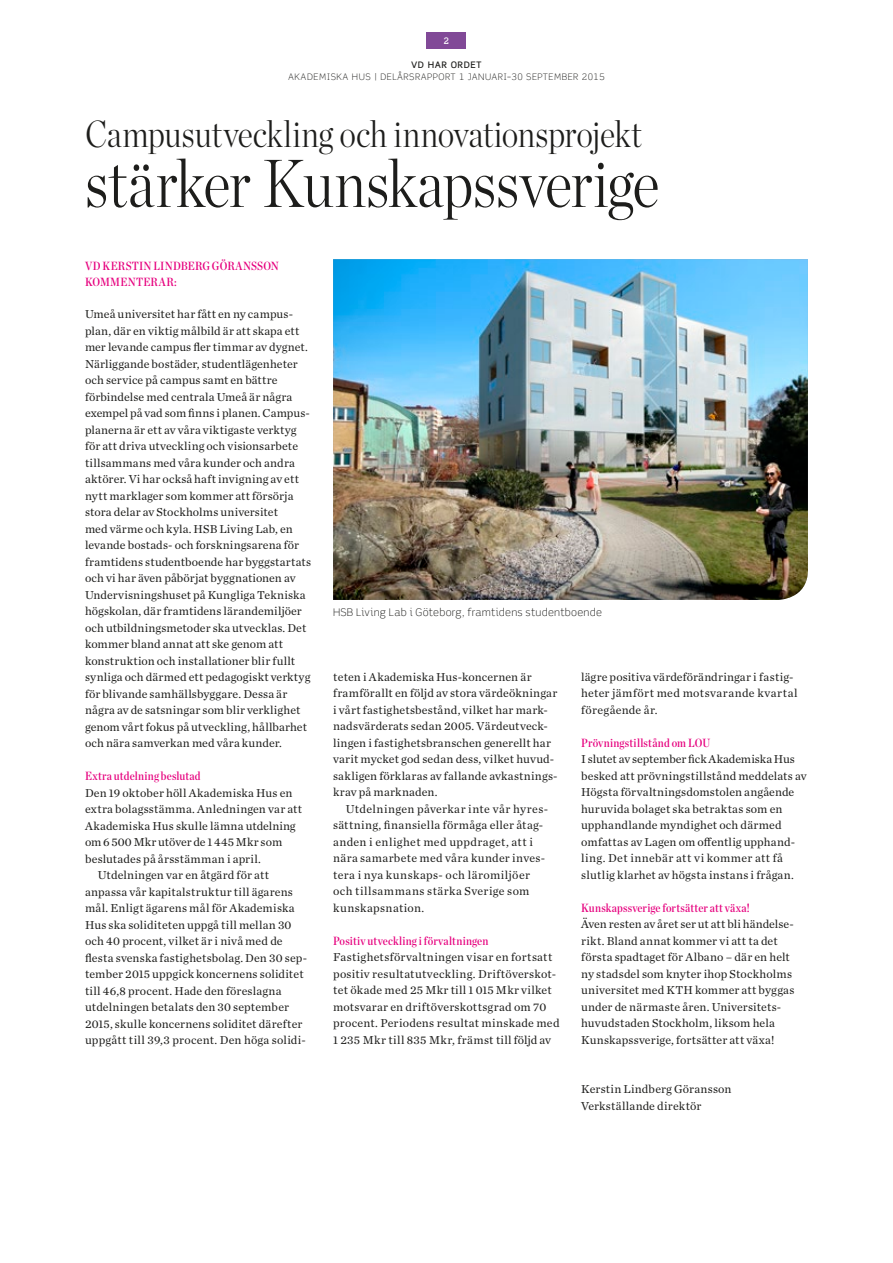
<style>
.page{position:relative;width:893px;height:1263px;background:#fff}
.page>*{position:absolute;margin:0;border:0;box-sizing:border-box;transform-origin:0 0}
.t1{font:300 67.5px "Chronicle Disp Cond";letter-spacing:-.01em;color:#1d1d1b}
.t2{font:300 37.5px "Chronicle Disp Cond";letter-spacing:-.01em;color:#1d1d1b}
.t3{font:12px/16.5px "Chronicle Text G1";letter-spacing:.015em;color:#1d1d1b}
.t4{font:12px/16.5px "Chronicle Deck Cond Semi";letter-spacing:.02em;color:#e6007e}
.t5{font:10.5px "Scene AH Light";letter-spacing:.02em;color:#1d1d1b}
.t6{font:9px "Scene AH Light";letter-spacing:.05em;color:#1d1d1b}
.t7{font:9px "Scene AH Medium";letter-spacing:.05em;color:#1d1d1b}
.t8{font:9px "Scene AH Medium";color:#fff}
</style>
<div class="page">
<img style="left:333px;top:259px;width:475px;height:341px">
<div style="left:427px;top:32px;width:39px;height:17px;background:#814997"></div>
<p class="t8" style="left:444px;top:35px;width:7px">2</p>
<p class="t7" style="left:411px;top:59px;width:72px">VD HAR ORDET</p>
<p class="t6" style="left:288px;top:71px;width:318px">AKADEMISKA HUS | DELÅRSRAPPORT 1 JANUARI–30 SEPTEMBER 2015</p>
<h2 class="t2" style="left:85px;top:105px;width:559px">Campusutveckling och innovationsprojekt</h2>
<h1 class="t1" style="left:85px;top:132px;width:576px">stärker Kunskapssverige</h1>
<p class="t4" style="left:85px;top:256px;width:195px">VD KERSTIN LINDBERG GÖRANSSON<br>KOMMENTERAR:</p>
<p class="t3" style="left:85px;top:305px;width:228px">Umeå universitet har fått en ny campus&shy;plan, där en viktig målbild är att skapa ett mer levande campus fler timmar av dygnet.<br>Närliggande bostäder, studentlägenheter och service på campus samt en bättre förbindelse med centrala Umeå är några exempel på vad som finns i planen. Campus&shy;planerna är ett av våra viktigaste verktyg för att driva utveckling och visionsarbete tillsammans med våra kunder och andra aktörer. Vi har också haft invigning av ett nytt marklager som kommer att försörja stora delar av Stockholms universitet<br>med värme och kyla. HSB Living Lab, en levande bostads- och forskningsarena för framtidens studentboende har byggstartats och vi har även påbörjat byggnationen av Undervisningshuset på Kungliga Tekniska högskolan, där framtidens lärandemiljöer och utbildningsmetoder ska utvecklas. Det kommer bland annat att ske genom att konstruktion och installationer blir fullt synliga och därmed ett pedagogiskt verktyg för blivande samhällsbyggare. Dessa är några av de satsningar som blir verklighet genom vårt fokus på utveckling, hållbarhet och nära samverkan med våra kunder.</p>
<p class="t4" style="left:85px;top:767px;width:117px">Extra utdelning beslutad</p>
<p class="t3" style="left:85px;top:784px;width:209px">Den 19 oktober höll Akademiska Hus en</p>
<p class="t3" style="left:85px;top:800px;width:219px">extra bolagsstämma. Anledningen var att</p>
<p class="t3" style="left:85px;top:817px;width:212px">Akademiska Hus skulle lämna utdelning</p>
<p class="t3" style="left:85px;top:833px;width:199px">om 6 500 Mkr utöver de 1 445 Mkr som</p>
<p class="t3" style="left:85px;top:850px;width:177px">beslutades på årsstämman i april.</p>
<p class="t3" style="left:98px;top:866px;width:173px">Utdelningen var en åtgärd för att</p>
<p class="t3" style="left:85px;top:883px;width:209px">anpassa vår kapitalstruktur till ägarens</p>
<p class="t3" style="left:85px;top:899px;width:211px">mål. Enligt ägarens mål för Akademiska</p>
<p class="t3" style="left:85px;top:916px;width:208px">Hus ska soliditeten uppgå till mellan 30</p>
<p class="t3" style="left:85px;top:932px;width:199px">och 40 procent, vilket är i nivå med de</p>
<p class="t3" style="left:85px;top:949px;width:224px">flesta svenska fastighetsbolag. Den 30 sep-</p>
<p class="t3" style="left:85px;top:965px;width:220px">tember 2015 uppgick koncernens soliditet</p>
<p class="t3" style="left:85px;top:982px;width:198px">till 46,8 procent. Hade den föreslagna</p>
<p class="t3" style="left:85px;top:998px;width:205px">utdelningen betalats den 30 september</p>
<p class="t3" style="left:85px;top:1015px;width:219px">2015, skulle koncernens soliditet därefter</p>
<p class="t3" style="left:85px;top:1031px;width:222px">uppgått till 39,3 procent. Den höga solidi-</p>
<p class="t5" style="left:333px;top:606px;width:270px">HSB Living Lab i Göteborg, framtidens studentboende</p>
<p class="t3" style="left:333px;top:668px;width:226px">teten i Akademiska Hus-koncernen är framförallt en följd av stora värdeökningar i vårt fastighetsbestånd, vilket har mark&shy;nadsvärderats sedan 2005. Värdeutveck&shy;lingen i fastighetsbranschen generellt har varit mycket god sedan dess, vilket huvud&shy;sakligen förklaras av fallande avkastnings&shy;krav på marknaden.</p>
<p class="t3" style="left:333px;top:800px;width:215px;text-indent:13px">Utdelningen påverkar inte vår hyres&shy;sättning, finansiella förmåga eller åtag&shy;anden i enlighet med uppdraget, att i nära samarbete med våra kunder inves&shy;tera i nya kunskaps- och läromiljöer och tillsammans stärka Sverige som kunskapsnation.</p>
<p class="t4" style="left:333px;top:931px;width:157px">Positiv utveckling i förvaltningen</p>
<p class="t3" style="left:333px;top:948px;width:228px">Fastighetsförvaltningen visar en fortsatt positiv resultatutveckling. Driftöverskot&shy;tet ökade med 25 Mkr till 1 015 Mkr vilket motsvarar en driftöverskottsgrad om 70 procent. Periodens resultat minskade med 1 235 Mkr till 835 Mkr, främst till följd av</p>
<p class="t3" style="left:581px;top:668px;width:218px">lägre positiva värdeförändringar i fastig&shy;heter jämfört med motsvarande kvartal föregående år.</p>
<p class="t4" style="left:581px;top:733px;width:131px">Prövningstillstånd om LOU</p>
<p class="t3" style="left:581px;top:750px;width:227px">I slutet av september fick Akademiska Hus besked att prövningstillstånd meddelats av Högsta förvaltningsdomstolen angående huruvida bolaget ska betraktas som en upphandlande myndighet och därmed omfattas av Lagen om offentlig upphand&shy;ling. Det innebär att vi kommer att få slutlig klarhet av högsta instans i frågan.</p>
<p class="t4" style="left:581px;top:898px;width:170px">Kunskapssverige fortsätter att växa!</p>
<p class="t3" style="left:581px;top:915px;width:215px">Även resten av året ser ut att bli händelse&shy;rikt. Bland annat kommer vi att ta det första spadtaget för Albano – där en helt ny stadsdel som knyter ihop Stockholms universitet med KTH kommer att byggas under de närmaste åren. Universitets&shy;huvudstaden Stockholm, liksom hela Kunskapssverige, fortsätter att växa!</p>
<p class="t3" style="left:581px;top:1080px;width:152px">Kerstin Lindberg Göransson<br>Verkställande direktör</p>
</div>
